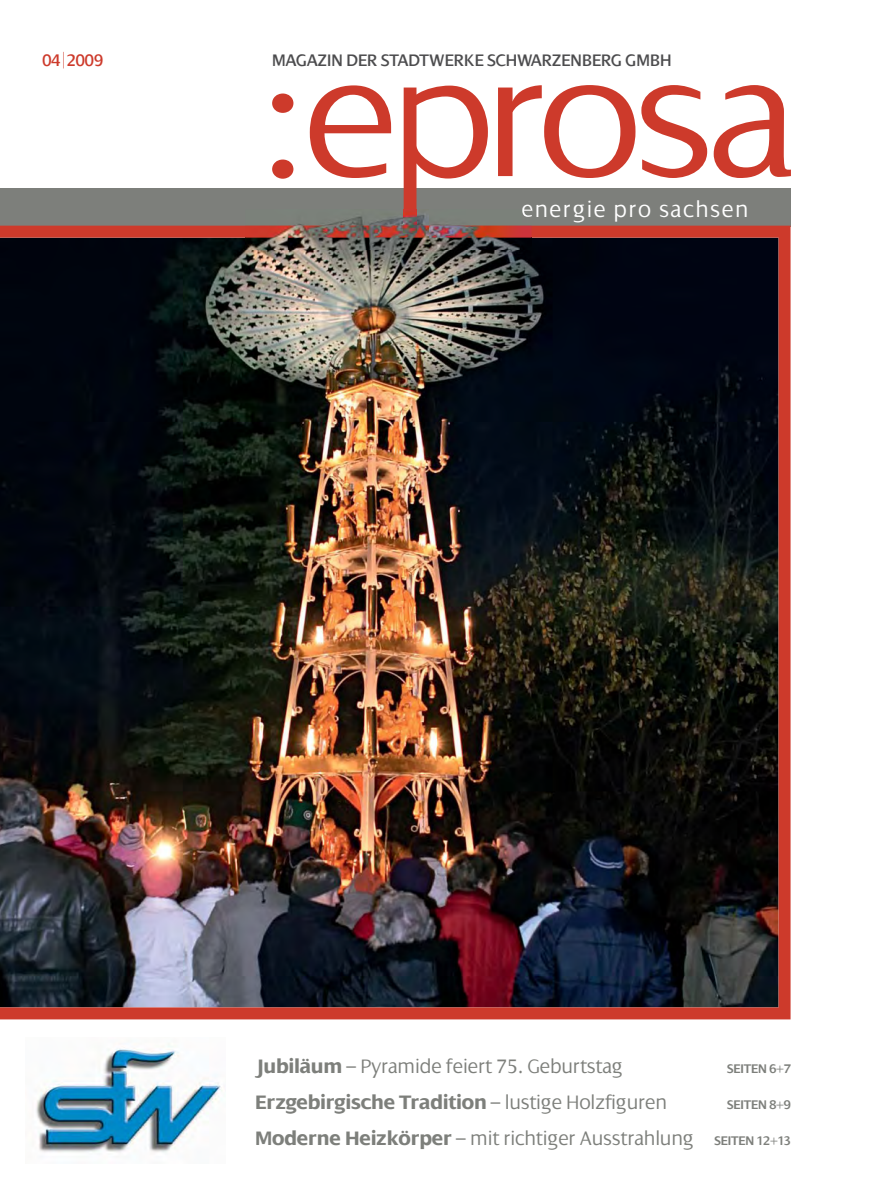
<style>
.page{position:relative;width:893px;height:1191px;background:#fff}
.page>*{position:absolute;margin:0;border:0;box-sizing:border-box;transform-origin:0 0}
.t1{font:300 24px "Dialog";letter-spacing:.06em;color:#fff}
.t2{font:300 21px "Dialog";letter-spacing:-.01em;color:#7d7f7b}
.t3{font:700 21px "Dialog";letter-spacing:-.01em;color:#7d7f7b}
.t4{font:18px "Dialog";color:#4c4c4e}
.t5{font:18px "Dialog";color:#cd3a2b}
.t6{font:600 13.5px "Dialog";letter-spacing:-.01em;color:#7d7f7b}
.s1{font-weight:700}
.s2{font-weight:300}
.s3{font-weight:600;font-size:13.5px}
</style>
<div class="page">
<img style="left:36px;top:1044px;width:187px;height:109px">
<div style="left:0;top:189px;width:791px;height:38px;background:#7d7f7b"></div>
<img style="left:0;top:226px;width:790px;height:793px">
<svg style="left:272px;top:85px;width:519px;height:148px"></svg>
<img style="left:245px;top:209px;width:287px;height:41px">
<svg style="left:522px;top:209px;width:10px;height:13px"></svg>
<img style="left:404px;top:209px;width:12px;height:24px">
<p class="t5" style="left:43px;top:53px;width:62px">04|2009</p>
<p class="t4" style="left:272px;top:53px;width:401px">MAGAZIN DER STADTWERKE SCHWARZENBERG GMBH</p>
<p class="t1" style="left:521px;top:199px;width:228px">energie pro sachsen</p>
<p class="t2" style="left:255px;top:1058px;width:369px"><span class="s1">Jubiläum</span> – Pyramide feiert 75. Geburtstag</p>
<p class="t6" style="left:727px;top:1063px;width:65px">SEITEN 6+7</p>
<p class="t3" style="left:255px;top:1094px;width:413px">Erzgebirgische Tradition <span class="s2">– lustige Holzfiguren</span></p>
<p class="t6" style="left:727px;top:1099px;width:65px">SEITEN 8+9</p>
<p class="t2" style="left:255px;top:1130px;width:537px"><span class="s1">Moderne Heizkörper</span> – mit richtiger Ausstrahlung <span class="s3">SEITEN 12+13</span></p>
</div>
